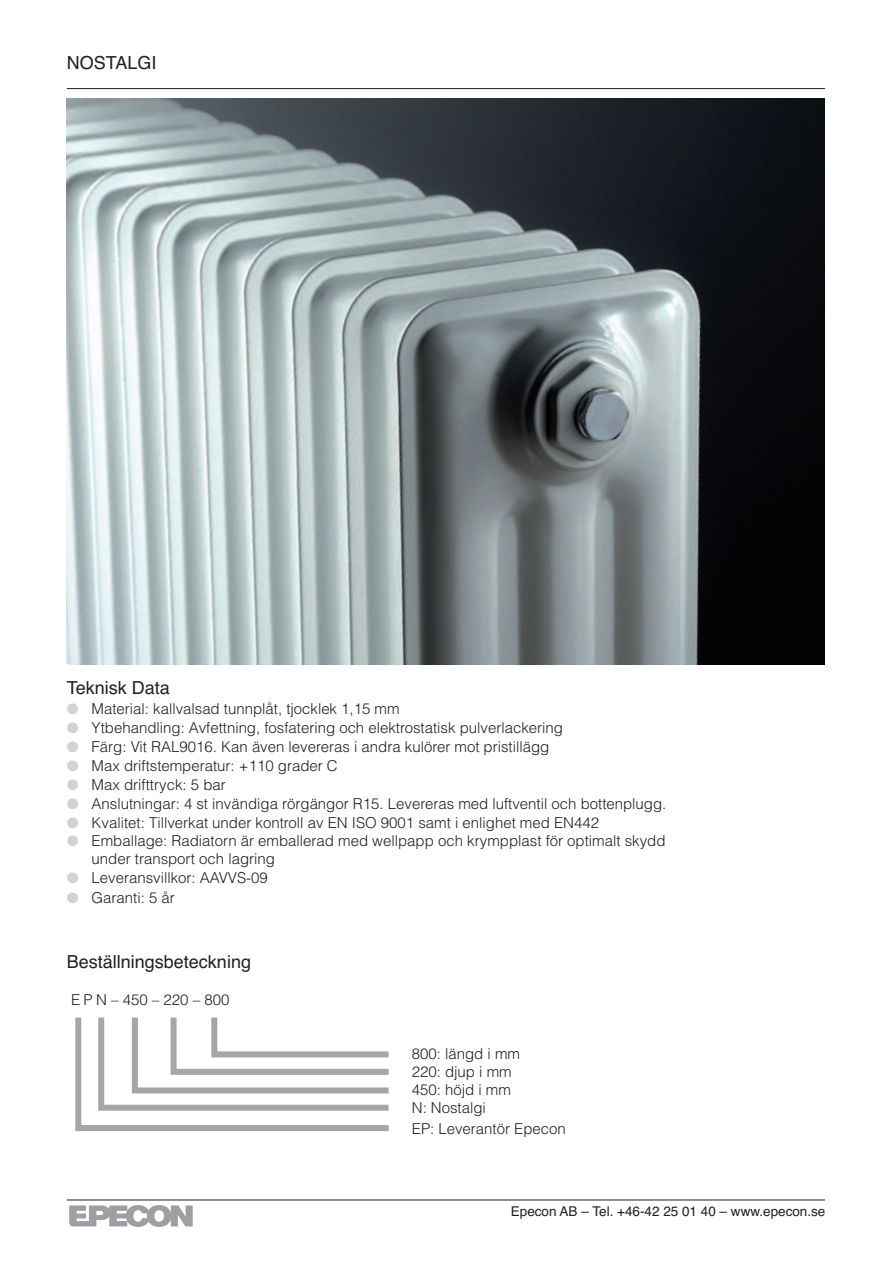
<style>
.page{position:relative;width:893px;height:1263px;background:#fff}
.page>*{position:absolute;margin:0;border:0;box-sizing:border-box;transform-origin:0 0}
.t1{font:18px "Helvetica";color:#231f20}
.t2{font:300 15px/18px "Helvetica";color:#231f20}
.t3{font:13.5px "Helvetica";color:#231f20}
.s1{color:#d1d2d4}
</style>
<div class="page">
<svg style="left:69px;top:1205px;width:124px;height:22px"></svg>
<img style="left:67px;top:99px;width:758px;height:565px">
<svg style="left:75px;top:1017px;width:314px;height:114px"></svg>
<hr style="left:67px;top:88px;width:758px;height:1px;background:#231f20">
<hr style="left:67px;top:1199px;width:758px;height:1px;background:#231f20">
<p class="t1" style="left:67px;top:52px;width:91px">NOSTAlgI</p>
<p class="t1" style="left:67px;top:677px;width:105px">Teknisk Data</p>
<p class="t2" style="left:67px;top:701px;width:334px"><span class="s1">●</span> Material: kallvalsad tunnplåt, tjocklek 1,15 mm</p>
<p class="t2" style="left:67px;top:720px;width:498px"><span class="s1">●</span> Ytbehandling: Avfettning, fosfatering och elektrostatisk pulverlackering</p>
<p class="t2" style="left:67px;top:739px;width:484px"><span class="s1">●</span> Färg: Vit RAL9016. Kan även levereras i andra kulörer mot pristillägg</p>
<p class="t2" style="left:67px;top:758px;width:272px"><span class="s1">●</span> Max driftstemperatur: +110 grader C</p>
<p class="t2" style="left:67px;top:777px;width:160px"><span class="s1">●</span> Max drifttryck: 5 bar</p>
<p class="t2" style="left:67px;top:796px;width:601px"><span class="s1">●</span> Anslutningar: 4 st invändiga rörgängor R15. Levereras med luftventil och bottenplugg.</p>
<p class="t2" style="left:67px;top:815px;width:534px"><span class="s1">●</span> Kvalitet: Tillverkat under kontroll av EN ISO 9001 samt i enlighet med EN442</p>
<p class="t2" style="left:92px;top:834px;width:575px;line-height:17.4px;text-indent:-25px"><span class="s1">●</span> Emballage: Radiatorn är emballerad med wellpapp och krympplast för optimalt skydd under transport och lagring</p>
<p class="t2" style="left:67px;top:870px;width:202px"><span class="s1">●</span> Leveransvillkor: AAVVS-09</p>
<p class="t2" style="left:67px;top:890px;width:109px"><span class="s1">●</span> Garanti: 5 år</p>
<p class="t1" style="left:67px;top:951px;width:186px">Beställningsbeteckning</p>
<p class="t2" style="left:71px;top:992px;width:160px">EPN–450–220–800</p>
<p class="t2" style="left:412px;top:1046px;width:110px">800: längd i mm<br>220: djup i mm<br>450: höjd i mm<br>N: Nostalgi</p>
<p class="t2" style="left:412px;top:1121px;width:155px">EP: Leverantör Epecon</p>
<p class="t3" style="left:511px;top:1203px;width:316px">Epecon AB – Tel. +46-42 25 01 40 – www.epecon.se</p>
</div>
